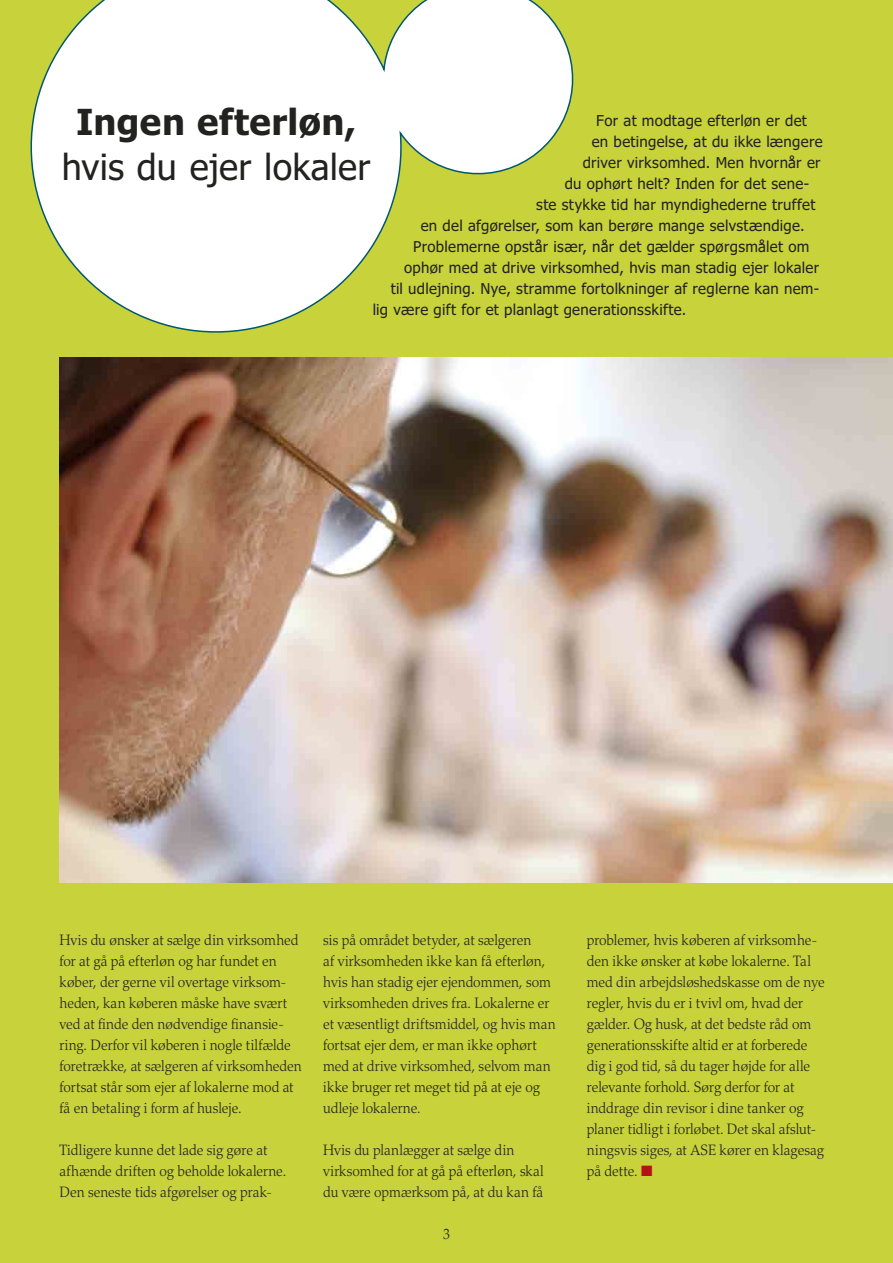
<style>
.page{position:relative;width:893px;height:1263px;background:#c8d23b}
.page>*{position:absolute;margin:0;border:0;box-sizing:border-box;transform-origin:0 0}
.t1{font:36px "Tahoma";letter-spacing:.005em;color:#222221}
.t2{font:700 36px "Tahoma";letter-spacing:.01em;color:#222221}
.t3{font:300 15px/21px "Palatino";color:#222221;scale:.93 1}
.t4{font:15px "Tahoma";letter-spacing:.02em;color:#222221}
.s1{color:#b51218}
</style>
<div class="page">
<svg style="left:30px;top:0;width:544px;height:333px"></svg>
<img style="left:60px;top:357px;width:833px;height:525px">
<h1 class="t2" style="left:76px;top:97px;width:281px">Ingen efterløn,</h1>
<h1 class="t1" style="left:62px;top:143px;width:310px">hvis du ejer lokaler</h1>
<p class="t4" style="left:596px;top:110px;width:212px">For at modtage efterløn er det</p>
<p class="t4" style="left:592px;top:131px;width:232px">en betingelse, at du ikke længere</p>
<p class="t4" style="left:583px;top:152px;width:239px">driver virksomhed. Men hvornår er</p>
<p class="t4" style="left:565px;top:173px;width:246px">du ophørt helt? Inden for det sene-</p>
<p class="t4" style="left:536px;top:194px;width:281px">ste stykke tid har myndighederne truffet</p>
<p class="t4" style="left:421px;top:215px;width:386px">en del afgørelser, som kan berøre mange selvstændige.</p>
<p class="t4" style="left:413px;top:236px;width:398px">Problemerne opstår især, når det gælder spørgsmålet om</p>
<p class="t4" style="left:404px;top:257px;width:417px">ophør med at drive virksomhed, hvis man stadig ejer lokaler</p>
<p class="t4" style="left:391px;top:278px;width:430px">til udlejning. Nye, stramme fortolkninger af reglerne kan nem-</p>
<p class="t4" style="left:373px;top:299px;width:315px">lig være gift for et planlagt generationsskifte.</p>
<p class="t3" style="left:60px;top:930px;width:262px">Hvis du ønsker at sælge din virksomhed for at gå på efterløn og har fundet en køber, der gerne vil overtage virksom&shy;heden, kan køberen måske have svært ved at finde den nødvendige finansie&shy;ring. Derfor vil køberen i nogle tilfælde foretrække, at sælgeren af virksomheden fortsat står som ejer af lokalerne mod at få en betaling i form af husleje.</p>
<p class="t3" style="left:60px;top:1140px;width:245px">Tidligere kunne det lade sig gøre at afhænde driften og beholde lokalerne.<br>Den seneste tids afgørelser og prak-</p>
<p class="t3" style="left:323px;top:930px;width:252px">sis på området betyder, at sælgeren<br>af virksomheden ikke kan få efterløn, hvis han stadig ejer ejendommen, som virksomheden drives fra. Lokalerne er et væsentligt driftsmiddel, og hvis man fortsat ejer dem, er man ikke ophørt med at drive virksomhed, selvom man ikke bruger ret meget tid på at eje og udleje lokalerne.</p>
<p class="t3" style="left:323px;top:1140px;width:239px">Hvis du planlægger at sælge din virksomhed for at gå på efterløn, skal du være opmærksom på, at du kan få</p>
<p class="t3" style="left:443px;top:1224px;width:9px">3</p>
<p class="t3" style="left:587px;top:930px;width:257px">problemer, hvis køberen af virksomhe&shy;den ikke ønsker at købe lokalerne. Tal med din arbejdsløshedskasse om de nye regler, hvis du er i tvivl om, hvad der gælder. Og husk, at det bedste råd om generationsskifte altid er at forberede dig i god tid, så du tager højde for alle relevante forhold. Sørg derfor for at inddrage din revisor i dine tanker og planer tidligt i forløbet. Det skal afslut&shy;ningsvis siges, at ASE kører en klagesag på dette. <span class="s1">■</span></p>
</div>
